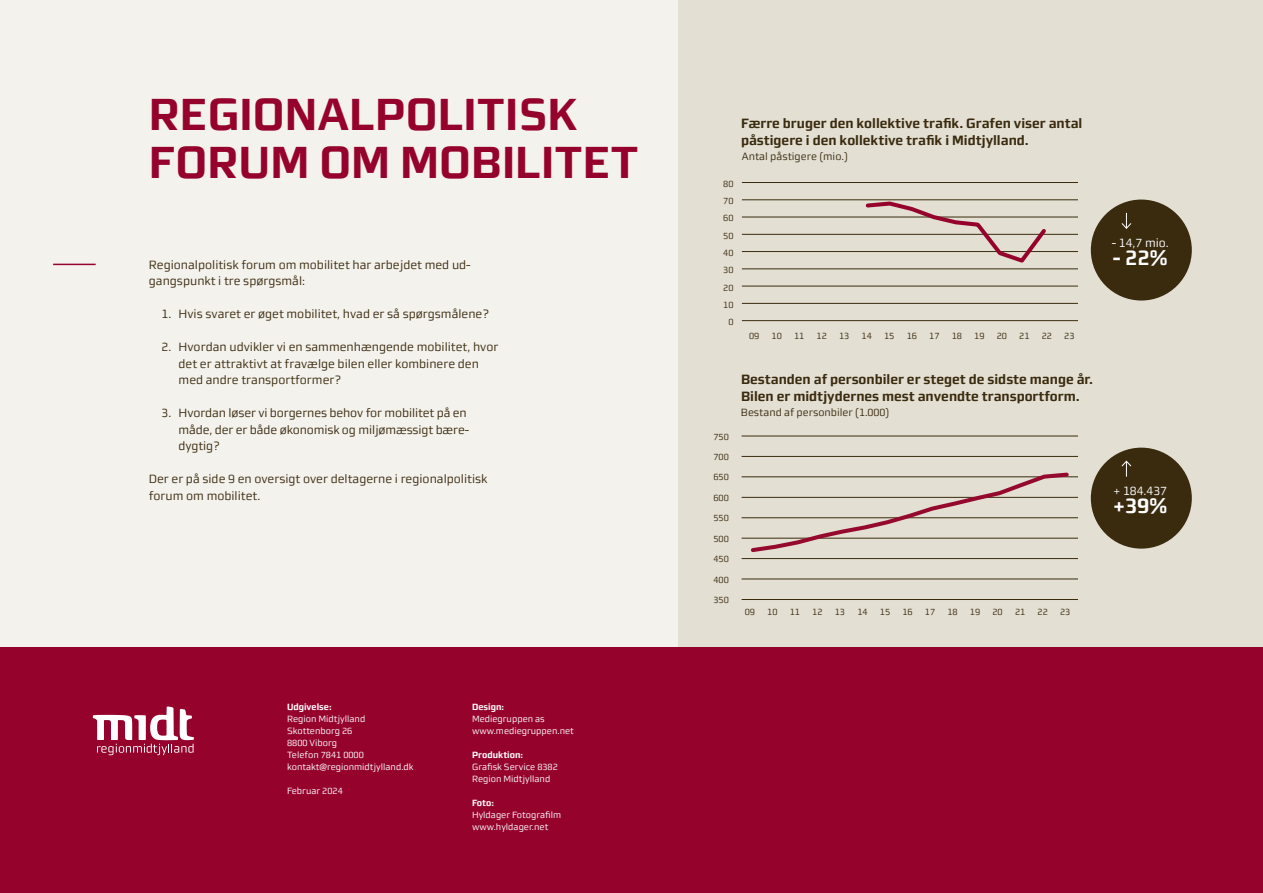
<style>
.page{position:relative;width:1263px;height:893px;background:#fff}
.page>*{position:absolute;margin:0;border:0;box-sizing:border-box;transform-origin:0 0}
.t1{font:700 45px/48px "midtsans";color:#95032d}
.t2{font:700 21px "midtsans";color:#fff}
.t3{font:700 13.5px/16.5px "midtsans";color:#3a2b0f}
.t4{font:12px/16.5px "midtsans";color:#3a2b0f}
.t5{font:12px "midtsans";color:#fff}
.t6{font:10.5px "midtsans";color:#3a2b0f}
.t7{font:9px/12px "midtsans";color:#fff}
.t8{font:9px "midtsans";color:#3a2b0f}
.t9{font:700 9px "midtsans";color:#fff}
</style>
<div class="page">
<div style="left:0;top:0;width:1246px;height:893px;background:#f4f2ed"></div>
<div style="left:678px;top:0;width:585px;height:892px;background:#e3dfd3"></div>
<hr style="left:53px;top:264px;width:43px;height:1px;background:#95032d">
<div style="left:0;top:647px;width:1263px;height:246px;background:#95032d"></div>
<svg style="left:93px;top:706px;width:101px;height:49px"></svg>
<div style="left:1091px;top:448px;width:101px;height:101px;background:#3a2b0f;border-radius:50%"></div>
<svg style="left:1121px;top:461px;width:10px;height:16px"></svg>
<hr style="left:742px;top:182px;width:336px;height:1px;background:#3a2b0f">
<hr style="left:742px;top:199px;width:336px;height:1px;background:#3a2b0f">
<hr style="left:742px;top:217px;width:336px;height:1px;background:#3a2b0f">
<hr style="left:742px;top:234px;width:336px;height:1px;background:#3a2b0f">
<hr style="left:742px;top:251px;width:336px;height:1px;background:#3a2b0f">
<hr style="left:742px;top:269px;width:336px;height:1px;background:#3a2b0f">
<hr style="left:742px;top:286px;width:336px;height:1px;background:#3a2b0f">
<hr style="left:742px;top:303px;width:336px;height:1px;background:#3a2b0f">
<hr style="left:742px;top:320px;width:336px;height:1px;background:#3a2b0f">
<svg style="left:863px;top:199px;width:186px;height:64px"></svg>
<div style="left:1091px;top:200px;width:101px;height:101px;background:#3a2b0f;border-radius:50%"></div>
<svg style="left:1121px;top:213px;width:10px;height:16px"></svg>
<hr style="left:741px;top:579px;width:337px;height:1px;background:#3a2b0d">
<hr style="left:741px;top:558px;width:337px;height:1px;background:#3a2b0d">
<hr style="left:741px;top:538px;width:337px;height:1px;background:#3a2b0d">
<hr style="left:741px;top:517px;width:337px;height:1px;background:#3a2b0d">
<hr style="left:741px;top:497px;width:337px;height:1px;background:#3a2b0d">
<hr style="left:741px;top:476px;width:337px;height:1px;background:#3a2b0d">
<hr style="left:741px;top:456px;width:337px;height:1px;background:#3a2b0d">
<hr style="left:741px;top:436px;width:337px;height:1px;background:#3a2b0d">
<hr style="left:741px;top:599px;width:337px;height:1px;background:#3a2b0d">
<svg style="left:748px;top:472px;width:323px;height:80px"></svg>
<h1 class="t1" style="left:149px;top:90px;width:491px">REGIONALPOLITISK<br>FORUM OM MOBILITET</h1>
<p class="t4" style="left:149px;top:256px;width:323px">Regionalpolitisk forum om mobilitet har arbejdet med ud&shy;gangspunkt i tre spørgsmål:</p>
<p class="t4" style="left:162px;top:306px;width:329px">1. Hvis svaret er øget mobilitet, hvad er så spørgsmålene?</p>
<p class="t4" style="left:179px;top:339px;width:321px;text-indent:-17px">2. Hvordan udvikler vi en sammenhængende mobilitet, hvor det er attraktivt at fravælge bilen eller kombinere den med andre transportformer?</p>
<p class="t4" style="left:179px;top:405px;width:292px;text-indent:-17px">3. Hvordan løser vi borgernes behov for mobilitet på en måde, der er både økonomisk og miljømæssigt bære&shy;dygtig?</p>
<p class="t4" style="left:149px;top:471px;width:340px">Der er på side 9 en oversigt over deltagerne i regionalpolitisk forum om mobilitet.</p>
<p class="t9" style="left:287px;top:701px;width:46px">Udgivelse:</p>
<p class="t7" style="left:287px;top:713px;width:128px">Region Midtjylland<br>Skottenborg 26<br>8800 Viborg<br>Telefon 7841 0000 kontakt@regionmidtjylland.dk</p>
<p class="t7" style="left:287px;top:785px;width:57px">Februar 2024</p>
<p class="t9" style="left:472px;top:702px;width:34px">Design:</p>
<p class="t7" style="left:472px;top:713px;width:103px">Mediegruppen as www.mediegruppen.net</p>
<p class="t9" style="left:472px;top:750px;width:53px">Produktion:</p>
<p class="t7" style="left:472px;top:761px;width:87px">Grafisk Service 8382<br>Region Midtjylland</p>
<p class="t9" style="left:472px;top:797px;width:24px">Foto:</p>
<p class="t7" style="left:472px;top:809px;width:91px">Hyldager Fotografilm www.hyldager.net</p>
<p class="t8" style="left:723px;top:178px;width:12px">80</p>
<p class="t8" style="left:723px;top:196px;width:12px">70</p>
<p class="t8" style="left:723px;top:213px;width:12px">60</p>
<p class="t8" style="left:723px;top:230px;width:12px">50</p>
<p class="t8" style="left:723px;top:248px;width:12px">40</p>
<p class="t8" style="left:723px;top:265px;width:12px">30</p>
<p class="t8" style="left:723px;top:282px;width:12px">20</p>
<p class="t8" style="left:723px;top:300px;width:12px">10</p>
<p class="t8" style="left:728px;top:317px;width:7px">0</p>
<p class="t3" style="left:741px;top:115px;width:343px">Færre bruger den kollektive trafik. Grafen viser antal påstigere i den kollektive trafik i Midtjylland.</p>
<p class="t6" style="left:742px;top:151px;width:108px">Antal påstigere (mio.)</p>
<p class="t8" style="left:749px;top:331px;width:12px">09</p>
<p class="t8" style="left:771px;top:331px;width:12px">10</p>
<p class="t8" style="left:794px;top:331px;width:12px">11</p>
<p class="t8" style="left:816px;top:331px;width:12px">12</p>
<p class="t8" style="left:839px;top:331px;width:12px">13</p>
<p class="t8" style="left:862px;top:331px;width:12px">14</p>
<p class="t8" style="left:884px;top:331px;width:12px">15</p>
<p class="t8" style="left:907px;top:331px;width:12px">16</p>
<p class="t8" style="left:929px;top:331px;width:12px">17</p>
<p class="t8" style="left:952px;top:331px;width:12px">18</p>
<p class="t8" style="left:974px;top:331px;width:12px">19</p>
<p class="t8" style="left:997px;top:331px;width:12px">20</p>
<p class="t8" style="left:1019px;top:331px;width:12px">21</p>
<p class="t8" style="left:1042px;top:331px;width:12px">22</p>
<p class="t8" style="left:1064px;top:331px;width:12px">23</p>
<p class="t8" style="left:713px;top:431px;width:17px">750</p>
<p class="t8" style="left:713px;top:452px;width:17px">700</p>
<p class="t8" style="left:713px;top:472px;width:17px">650</p>
<p class="t8" style="left:713px;top:493px;width:17px">600</p>
<p class="t8" style="left:713px;top:513px;width:17px">550</p>
<p class="t8" style="left:713px;top:533px;width:17px">500</p>
<p class="t8" style="left:713px;top:554px;width:17px">450</p>
<p class="t8" style="left:713px;top:574px;width:17px">400</p>
<p class="t8" style="left:713px;top:595px;width:17px">350</p>
<p class="t3" style="left:741px;top:371px;width:354px">Bestanden af personbiler er steget de sidste mange år.<br>Bilen er midtjydernes mest anvendte transportform.</p>
<p class="t6" style="left:741px;top:407px;width:150px">Bestand af personbiler (1.000)</p>
<p class="t8" style="left:745px;top:607px;width:12px">09</p>
<p class="t8" style="left:767px;top:607px;width:12px">10</p>
<p class="t8" style="left:790px;top:607px;width:12px">11</p>
<p class="t8" style="left:812px;top:607px;width:12px">12</p>
<p class="t8" style="left:835px;top:607px;width:12px">13</p>
<p class="t8" style="left:857px;top:607px;width:12px">14</p>
<p class="t8" style="left:880px;top:607px;width:12px">15</p>
<p class="t8" style="left:902px;top:607px;width:12px">16</p>
<p class="t8" style="left:925px;top:607px;width:12px">17</p>
<p class="t8" style="left:947px;top:607px;width:12px">18</p>
<p class="t8" style="left:970px;top:607px;width:12px">19</p>
<p class="t8" style="left:992px;top:607px;width:12px">20</p>
<p class="t8" style="left:1015px;top:607px;width:12px">21</p>
<p class="t8" style="left:1037px;top:607px;width:12px">22</p>
<p class="t8" style="left:1060px;top:607px;width:12px">23</p>
<p class="t5" style="left:1112px;top:236px;width:59px">- 14,7 mio.</p>
<h2 class="t2" style="left:1113px;top:246px;width:56px">- 22%</h2>
<p class="t5" style="left:1113px;top:484px;width:55px">+ 184.437</p>
<h2 class="t2" style="left:1113px;top:494px;width:56px">+39%</h2>
</div>
